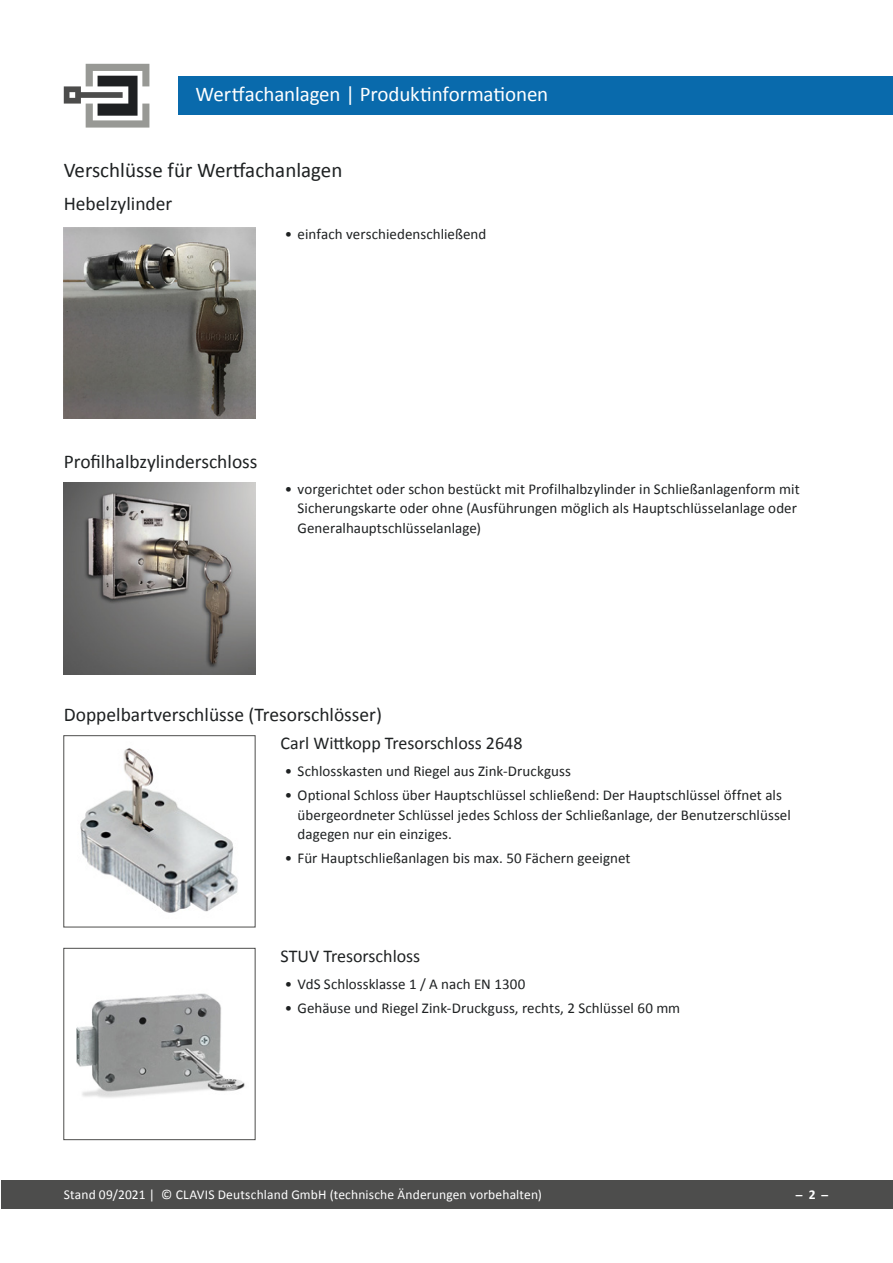
<style>
.page{position:relative;width:893px;height:1263px;background:#fff}
.page>*{position:absolute;margin:0;border:0;box-sizing:border-box;transform-origin:0 0}
.t1{font:21px "Calibri";letter-spacing:-.01em;color:#fff}
.t2{font:21px "Calibri";color:#1e2122}
.t3{font:19.5px "Calibri";color:#1e2122}
.t4{font:18px "Calibri";color:#1e2122}
.t5{font:15px/19.5px "Calibri";letter-spacing:.005em;color:#1e2122}
.t6{font:13.5px "Calibri";letter-spacing:.01em;color:#fff}
.t7{font:700 13.5px "Calibri";color:#fff}
</style>
<div class="page">
<div style="left:1px;top:1181px;width:891px;height:28px;background:#4d4d4c"></div>
<svg style="left:64px;top:64px;width:85px;height:64px"></svg>
<div style="left:179px;top:76px;width:714px;height:38px;background:#096aac"></div>
<img style="left:64px;top:483px;width:191px;height:191px">
<img style="left:80px;top:748px;width:158px;height:165px">
<img style="left:76px;top:993px;width:169px;height:105px">
<div style="left:64px;top:948px;width:191px;height:192px;border:1px solid #4d4d4c"></div>
<img style="left:64px;top:227px;width:191px;height:192px">
<h1 class="t1" style="left:196px;top:81px;width:354px">Wertfachanlagen | Produktinformationen</h1>
<h1 class="t2" style="left:64px;top:157px;width:280px">Verschlüsse für Wertfachanlagen</h1>
<h2 class="t3" style="left:64px;top:192px;width:110px">Hebelzylinder</h2>
<p class="t5" style="left:285px;top:224px;width:203px">• einfach verschiedenschließend</p>
<h2 class="t3" style="left:64px;top:449px;width:195px">Profilhalbzylinderschloss</h2>
<p class="t5" style="left:298px;top:479px;width:504px;text-indent:-13px">• vorgerichtet oder schon bestückt mit Profilhalbzylinder in Schließanlagenform mit<br>Sicherungskarte oder ohne (Ausführungen möglich als Hauptschlüsselanlage oder<br>Generalhauptschlüsselanlage)</p>
<h2 class="t3" style="left:64px;top:702px;width:320px">Doppelbartverschlüsse (Tresorschlösser)</h2>
<p class="t4" style="left:281px;top:732px;width:243px">Carl Wittkopp Tresorschloss 2648</p>
<p class="t5" style="left:285px;top:761px;width:288px">• Schlosskasten und Riegel aus Zink-Druckguss</p>
<p class="t5" style="left:298px;top:785px;width:495px;text-indent:-13px">• Optional Schloss über Hauptschlüssel schließend: Der Hauptschlüssel öffnet als übergeordneter Schlüssel jedes Schloss der Schließanlage, der Benutzerschlüssel dagegen nur ein einziges.</p>
<p class="t5" style="left:285px;top:848px;width:347px">• Für Hauptschließanlagen bis max. 50 Fächern geeignet</p>
<p class="t4" style="left:281px;top:944px;width:141px">STUV Tresorschloss</p>
<p class="t5" style="left:285px;top:974px;width:242px">• VdS Schlossklasse 1 / A nach EN 1300</p>
<p class="t5" style="left:285px;top:998px;width:397px">• Gehäuse und Riegel Zink-Druckguss, rechts, 2 Schlüssel 60 mm</p>
<p class="t6" style="left:64px;top:1186px;width:480px">Stand 09/2021 | © CLAVIS Deutschland GmbH (technische Änderungen vorbehalten)</p>
<p class="t7" style="left:799px;top:1185px;width:34px">̶ 2 ̶</p>
</div>
